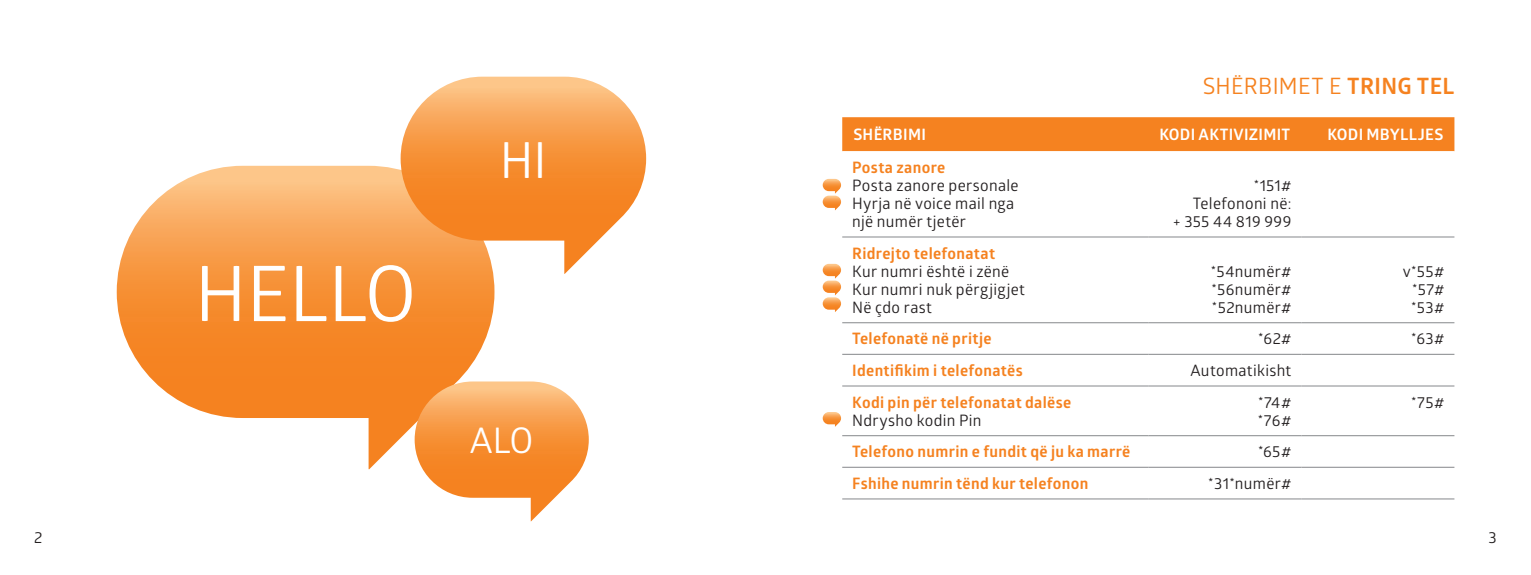
<style>
.page{position:relative;width:1531px;height:575px;background:#fff}
.page>*{position:absolute;margin:0;border:0;box-sizing:border-box;transform-origin:0 0}
.t1{font:76.5px "Glober";color:#fff}
.t2{font:49.73px "Glober";color:#fff}
.t3{font:35.32px "Glober";color:#fff}
.t4{font:22.5px "Glober";letter-spacing:.015em;color:#f58220}
.t5{font:15.75px "Glober";letter-spacing:.02em;color:#231f20}
.t6{font:700 15.75px "Glober";letter-spacing:.02em;color:#f58220}
.t7{font:700 15.75px "Glober";letter-spacing:.02em;color:#fff}
.s1{font-weight:700}
</style>
<div class="page">
<div style="left:842px;top:117px;width:612px;height:34px;background:#f58220"></div>
<svg style="left:842px;top:151px;width:612px;height:317px"></svg>
<hr style="left:842px;top:236px;width:306px;height:1px;background:#939598">
<hr style="left:1148px;top:236px;width:153px;height:1px;background:#939598">
<hr style="left:1301px;top:236px;width:153px;height:1px;background:#939598">
<hr style="left:842px;top:322px;width:306px;height:1px;background:#939598">
<hr style="left:1148px;top:322px;width:153px;height:1px;background:#939598">
<hr style="left:1301px;top:322px;width:153px;height:1px;background:#939598">
<hr style="left:842px;top:353px;width:306px;height:1px;background:#939598">
<hr style="left:1148px;top:353px;width:153px;height:1px;background:#939598">
<hr style="left:1301px;top:353px;width:153px;height:1px;background:#939598">
<hr style="left:842px;top:385px;width:306px;height:1px;background:#939598">
<hr style="left:1148px;top:385px;width:153px;height:1px;background:#939598">
<hr style="left:1301px;top:385px;width:153px;height:1px;background:#939598">
<hr style="left:842px;top:434px;width:306px;height:1px;background:#939598">
<hr style="left:1148px;top:434px;width:153px;height:1px;background:#939598">
<hr style="left:1301px;top:434px;width:153px;height:1px;background:#939598">
<hr style="left:842px;top:466px;width:306px;height:1px;background:#939598">
<hr style="left:1148px;top:466px;width:153px;height:1px;background:#939598">
<hr style="left:1301px;top:466px;width:153px;height:1px;background:#939598">
<hr style="left:842px;top:498px;width:306px;height:1px;background:#939598">
<hr style="left:1148px;top:498px;width:153px;height:1px;background:#939598">
<hr style="left:1301px;top:498px;width:153px;height:1px;background:#939598">
<svg style="left:117px;top:166px;width:377px;height:303px"></svg>
<svg style="left:401px;top:77px;width:245px;height:196px"></svg>
<svg style="left:415px;top:381px;width:174px;height:140px"></svg>
<svg style="left:823px;top:412px;width:18px;height:14px"></svg>
<svg style="left:823px;top:263px;width:18px;height:49px"></svg>
<svg style="left:823px;top:179px;width:18px;height:31px"></svg>
<p class="t1" style="left:195px;top:240px;width:223px">HELLO</p>
<p class="t2" style="left:500px;top:125px;width:48px">HI</p>
<p class="t3" style="left:470px;top:415px;width:65px">ALO</p>
<p class="t4" style="left:1202px;top:70px;width:253px">SHËRBIMET E <span class="s1">TRING TEL</span></p>
<p class="t7" style="left:853px;top:123px;width:74px">SHËRBIMI</p>
<p class="t7" style="left:1159px;top:123px;width:132px">KODI AKTIVIZIMIT</p>
<p class="t7" style="left:1327px;top:123px;width:117px">KODI MBYLLJES</p>
<p class="t6" style="left:852px;top:156px;width:95px">Posta zanore</p>
<p class="t5" style="left:852px;top:174px;width:168px">Posta zanore personale</p>
<p class="t5" style="left:852px;top:192px;width:164px">Hyrja në voice mail nga</p>
<p class="t5" style="left:852px;top:210px;width:115px">një numër tjetër</p>
<p class="t5" style="left:1254px;top:174px;width:39px">*151#</p>
<p class="t5" style="left:1193px;top:192px;width:100px">Telefononi në:</p>
<p class="t5" style="left:1173px;top:210px;width:120px">+ 355 44 819 999</p>
<p class="t6" style="left:852px;top:242px;width:144px">Ridrejto telefonatat</p>
<p class="t5" style="left:852px;top:260px;width:159px">Kur numri është i zënë</p>
<p class="t5" style="left:852px;top:278px;width:174px">Kur numri nuk përgjigjet</p>
<p class="t5" style="left:852px;top:296px;width:81px">Në çdo rast</p>
<p class="t5" style="left:1211px;top:260px;width:82px">*54numër#</p>
<p class="t5" style="left:1211px;top:278px;width:81px">*56numër#</p>
<p class="t5" style="left:1212px;top:296px;width:81px">*52numër#</p>
<p class="t5" style="left:1402px;top:260px;width:43px">v*55#</p>
<p class="t5" style="left:1412px;top:278px;width:34px">*57#</p>
<p class="t5" style="left:1411px;top:296px;width:35px">*53#</p>
<p class="t6" style="left:852px;top:327px;width:141px">Telefonatë në pritje</p>
<p class="t5" style="left:1258px;top:327px;width:35px">*62#</p>
<p class="t5" style="left:1411px;top:327px;width:35px">*63#</p>
<p class="t6" style="left:852px;top:359px;width:172px">Identifikim i telefonatës</p>
<p class="t5" style="left:1190px;top:359px;width:103px">Automatikisht</p>
<p class="t6" style="left:852px;top:390px;width:221px">Kodi pin për telefonatat dalëse</p>
<p class="t5" style="left:852px;top:408px;width:131px">Ndrysho kodin Pin</p>
<p class="t5" style="left:1258px;top:390px;width:35px">*74#</p>
<p class="t5" style="left:1258px;top:408px;width:35px">*76#</p>
<p class="t5" style="left:1411px;top:390px;width:35px">*75#</p>
<p class="t6" style="left:852px;top:440px;width:280px">Telefono numrin e fundit që ju ka marrë</p>
<p class="t5" style="left:1258px;top:440px;width:35px">*65#</p>
<p class="t6" style="left:852px;top:472px;width:238px">Fshihe numrin tënd kur telefonon</p>
<p class="t5" style="left:1208px;top:472px;width:85px">*31*numër#</p>
<p class="t5" style="left:34px;top:525px;width:10px">2</p>
<p class="t5" style="left:1488px;top:525px;width:10px">3</p>
</div>
